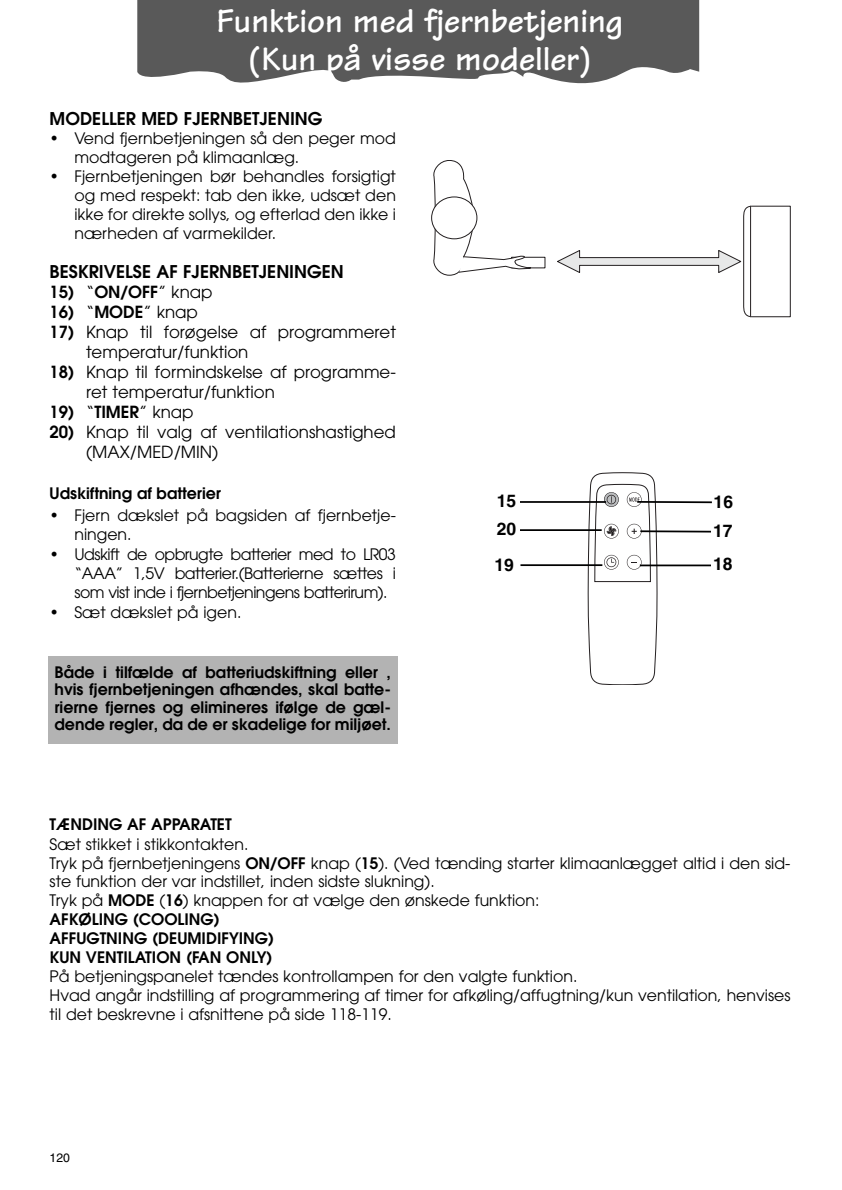
<style>
.page{position:relative;width:842px;height:1190px;background:#fff}
.page>*{position:absolute;margin:0;border:0;box-sizing:border-box;transform-origin:0 0}
.t1{font:700 35px/37.6px "Tekton";color:#fff;text-align:center}
.t2{font:600 17.5px "Avant Garde";color:#000}
.t3{font:700 17.5px "Helvetica";color:#000}
.t4{font:16.62px/19.9px "Avant Garde";color:#000}
.t5{font:600 16.62px "Avant Garde";color:#000}
.t6{font:15.75px/18.9px "Avant Garde";color:#000}
.t7{font:600 15.75px/17.5px "Avant Garde";color:#000;text-align:justify}
.t8{font:12.25px "Helvetica";color:#000}
.s1{font-weight:400}
.s2{font-weight:600}
</style>
<div class="page">
<div style="left:511px;top:257px;width:34px;height:11px;border:1px solid #231f20"></div>
<div style="left:431px;top:197px;width:46px;height:42px;border:1px solid #231f20;border-radius:50%"></div>
<svg style="left:432px;top:160px;width:99px;height:116px"></svg>
<svg style="left:557px;top:206px;width:233px;height:111px"></svg>
<svg style="left:588px;top:473px;width:69px;height:212px"></svg>
<div style="left:48px;top:656px;width:350px;height:88px;background:#b3b3b3"></div>
<svg style="left:137px;top:0;width:562px;height:84px;background:#696969"></svg>
<hr style="left:640px;top:530px;width:71px;height:3px;background:#000">
<hr style="left:640px;top:565px;width:71px;height:1px;background:#000">
<hr style="left:519px;top:529px;width:83px;height:2px;background:#000">
<hr style="left:520px;top:564px;width:82px;height:2px;background:#000">
<hr style="left:637px;top:501px;width:75px;height:2px;background:#000">
<hr style="left:519px;top:501px;width:87px;height:2px;background:#000">
<h1 class="t1" style="left:216px;top:7px;width:409px">Funktion med fjernbetjening (Kun på visse modeller)</h1>
<p class="t2" style="left:50px;top:112px;width:274px">MODELLER MED FJERNBETJENING</p>
<p class="t6" style="left:74px;top:131px;width:323px;text-indent:-25px">• Vend fjernbetjeningen så den peger mod modtageren på klimaanlæg.</p>
<p class="t6" style="left:74px;top:168px;width:323px;text-align:justify;text-indent:-25px">• Fjernbetjeningen bør behandles forsigtigt og med respekt: tab den ikke, udsæt den ikke for direkte sollys, og efterlad den ikke i nærheden af varmekilder.</p>
<p class="t2" style="left:50px;top:265px;width:296px">BESKRIVELSE AF FJERNBETJENINGEN</p>
<p class="t5" style="left:50px;top:286px;width:164px">15) <span class="s1">“</span>ON/OFF<span class="s1">” knap</span></p>
<p class="t5" style="left:50px;top:306px;width:150px">16) <span class="s1">“</span>MODE<span class="s1">” knap</span></p>
<p class="t4" style="left:86px;top:324px;width:311px;text-indent:-36px"><span class="s2">17)</span> Knap til forøgelse af programmeret temperatur/funktion</p>
<p class="t4" style="left:86px;top:364px;width:311px;text-indent:-36px"><span class="s2">18)</span> Knap til formindskelse af programme&shy;ret temperatur/funktion</p>
<p class="t5" style="left:50px;top:406px;width:145px">19) <span class="s1">“</span>TIMER<span class="s1">” knap</span></p>
<p class="t4" style="left:86px;top:423px;width:311px;text-indent:-36px"><span class="s2">20)</span> Knap til valg af ventilationshastighed (MAX/MED/MIN)</p>
<p class="t7" style="left:50px;top:486px;width:173px">Udskiftning af batterier</p>
<p class="t6" style="left:74px;top:507px;width:323px;text-indent:-25px">• Fjern dækslet på bagsiden af fjernbetje&shy;ningen.</p>
<p class="t6" style="left:74px;top:546px;width:323px;text-align:justify;text-indent:-25px">• Udskift de opbrugte batterier med to LR03 “AAA” 1,5V batterier.(Batterierne sættes i som vist inde i fjernbetjeningens batterirum).</p>
<p class="t6" style="left:50px;top:604px;width:193px">• Sæt dækslet på igen.</p>
<p class="t7" style="left:55px;top:665px;width:338px">Både i tilfælde af batteriudskiftning eller , hvis fjernbetjeningen afhændes, skal batte&shy;rierne fjernes og elimineres ifølge de gæl&shy;dende regler, da de er skadelige for miljøet.</p>
<p class="t3" style="left:497px;top:495px;width:21px">15</p>
<p class="t3" style="left:497px;top:523px;width:21px">20</p>
<p class="t3" style="left:494px;top:558px;width:21px">19</p>
<p class="t3" style="left:713px;top:495px;width:21px">16</p>
<p class="t3" style="left:713px;top:525px;width:21px">17</p>
<p class="t3" style="left:713px;top:557px;width:21px">18</p>
<p class="t7" style="left:50px;top:817px;width:184px">TÆNDING AF APPARATET</p>
<p class="t6" style="left:50px;top:836px;width:742px">Sæt stikket i stikkontakten.<br>Tryk på fjernbetjeningens <span class="s2">ON/OFF</span> knap (<span class="s2">15</span>). (Ved tænding starter klimaanlægget altid i den sid&shy;ste funktion der var indstillet, inden sidste slukning).<br>Tryk på <span class="s2">MODE</span> (<span class="s2">16</span>) knappen for at vælge den ønskede funktion:<br><span class="s2">AFKØLING (COOLING)<br>AFFUGTNING (DEUMIDIFYING)<br>KUN VENTILATION (FAN ONLY)</span></p>
<p class="t6" style="left:50px;top:968px;width:742px">På betjeningspanelet tændes kontrollampen for den valgte funktion.<br>Hvad angår indstilling af programmering af timer for afkøling/affugtning/kun ventilation, henvises til det beskrevne i afsnittene på side 118-119.</p>
<p class="t8" style="left:50px;top:1154px;width:22px">120</p>
</div>
